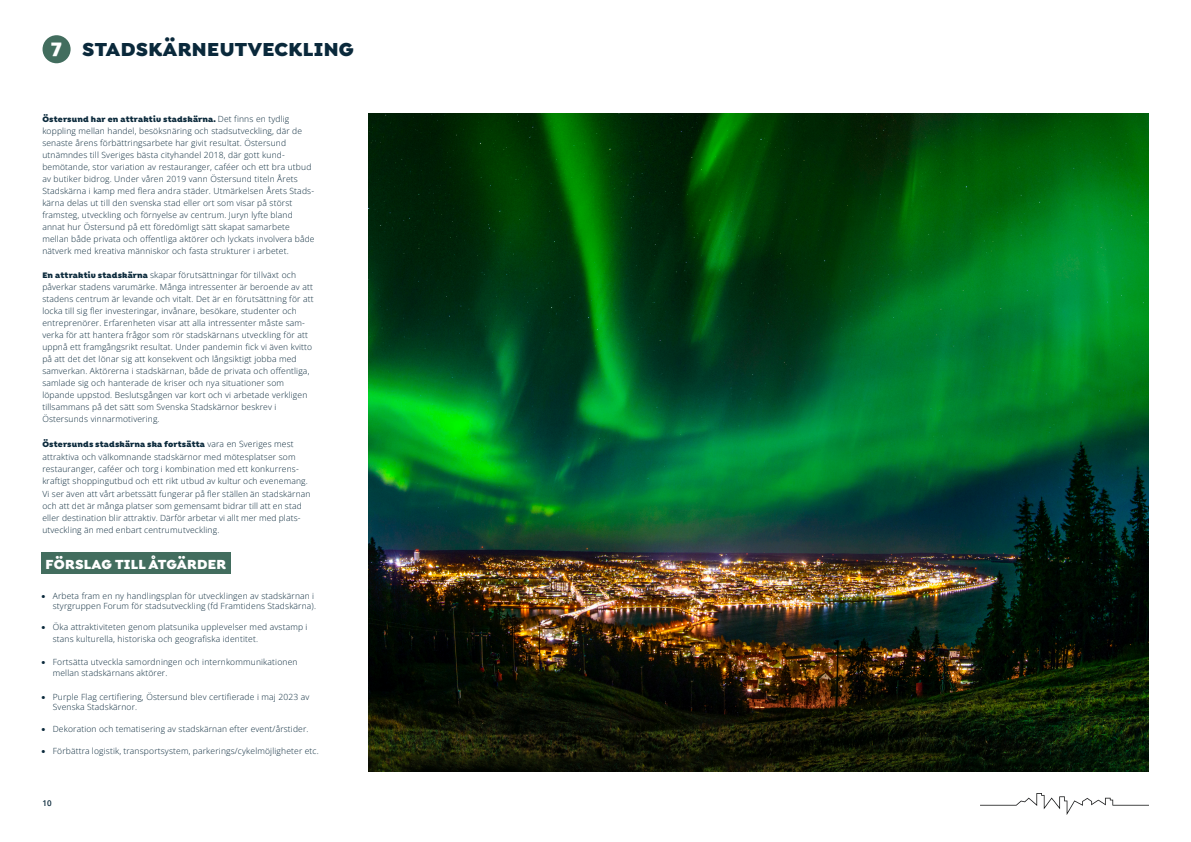
<style>
.page{position:relative;width:1191px;height:842px;background:#fff}
.page>*{position:absolute;margin:0;border:0;box-sizing:border-box;transform-origin:0 0}
.t1{font:900 20px "Isidora Sans Alt";letter-spacing:.02em;color:#0a293b}
.t2{font:900 20px "Isidora Sans Alt";color:#fff}
.t3{font:900 14px "Isidora Sans Alt";letter-spacing:.02em;color:#fff}
.t4{font:300 8.5px/12px "Open Sans";letter-spacing:.02em;color:#0a293b}
.t5{font:600 8px "Open Sans";color:#0a293b}
.s1{font-family:"Isidora Sans Alt";font-weight:900}
</style>
<div class="page">
<img style="left:980px;top:793px;width:168px;height:22px">
<img style="left:368px;top:113px;width:780px;height:658px">
<div style="left:41px;top:553px;width:189px;height:21px;background:#426d5e"></div>
<div style="left:43px;top:35px;width:28px;height:28px;background:#426d5e;border-radius:50%"></div>
<p class="t2" style="left:51px;top:37px;width:12px">7</p>
<p class="t1" style="left:82px;top:37px;width:273px">STADSKÄRNEUTVECKLING</p>
<p class="t4" style="left:42px;top:113px;width:274px"><span class="s1">Östersund har en attraktiv stadskärna.</span> Det finns en tydlig koppling mellan handel, besöksnäring och stadsutveckling, där de senaste årens förbättringsarbete har givit resultat. Östersund utnämndes till Sveriges bästa cityhandel 2018, där gott kund&shy;bemötande, stor variation av restauranger, caféer och ett bra utbud av butiker bidrog. Under våren 2019 vann Östersund titeln Årets Stadskärna i kamp med flera andra städer. Utmärkelsen Årets Stads&shy;kärna delas ut till den svenska stad eller ort som visar på störst framsteg, utveckling och förnyelse av centrum. Juryn lyfte bland annat hur Östersund på ett föredömligt sätt skapat samarbete mellan både privata och offentliga aktörer och lyckats involvera både nätverk med kreativa människor och fasta strukturer i arbetet.</p>
<p class="t4" style="left:42px;top:269px;width:273px"><span class="s1">En attraktiv stadskärna</span> skapar förutsättningar för tillväxt och påverkar stadens varumärke. Många intressenter är beroende av att stadens centrum är levande och vitalt. Det är en förutsättning för att locka till sig fler investeringar, invånare, besökare, studenter och entreprenörer. Erfarenheten visar att alla intressenter måste sam&shy;verka för att hantera frågor som rör stadskärnans utveckling för att uppnå ett framgångsrikt resultat. Under pandemin fick vi även kvitto på att det det lönar sig att konsekvent och långsiktigt jobba med samverkan. Aktörerna i stadskärnan, både de privata och offentliga, samlade sig och hanterade de kriser och nya situationer som löpande uppstod. Beslutsgången var kort och vi arbetade verkligen tillsammans på det sätt som Svenska Stadskärnor beskrev i Östersunds vinnarmotivering.</p>
<p class="t4" style="left:42px;top:438px;width:270px;line-height:12.3px"><span class="s1">Östersunds stadskärna ska fortsätta</span> vara en Sveriges mest attraktiva och välkomnande stadskärnor med mötesplatser som restauranger, caféer och torg i kombination med ett konkurrens&shy;kraftigt shoppingutbud och ett rikt utbud av kultur och evenemang.<br>Vi ser även att vårt arbetssätt fungerar på fler ställen än stadskärnan och att det är många platser som gemensamt bidrar till att en stad eller destination blir attraktiv. Därför arbetar vi allt mer med plats&shy;utveckling än med enbart centrumutveckling.</p>
<p class="t3" style="left:46px;top:555px;width:182px">FÖRSLAG TILL ÅTGÄRDER</p>
<p class="t4" style="left:41px;top:591px;width:276px;line-height:9.8px;text-align:right">• Arbeta fram en ny handlingsplan för utvecklingen av stadskärnan i styrgruppen Forum för stadsutveckling (fd Framtidens Stadskärna).</p>
<p class="t4" style="left:53px;top:621px;width:256px;text-indent:-11px">• Öka attraktiviteten genom platsunika upplevelser med avstamp i stans kulturella, historiska och geografiska identitet.</p>
<p class="t4" style="left:53px;top:656px;width:246px;line-height:11.6px;text-indent:-11px">• Fortsätta utveckla samordningen och internkommunikationen mellan stadskärnans aktörer.</p>
<p class="t4" style="left:53px;top:691px;width:258px;line-height:10.2px;text-indent:-11px">• Purple Flag certifiering, Östersund blev certifierade i maj 2023 av<br>Svenska Stadskärnor.</p>
<p class="t4" style="left:41px;top:722px;width:269px">• Dekoration och tematisering av stadskärnan efter event/årstider.</p>
<p class="t4" style="left:41px;top:745px;width:279px">• Förbättra logistik, transportsystem, parkerings/cykelmöjligheter etc.</p>
<p class="t5" style="left:43px;top:797px;width:11px">10</p>
</div>
